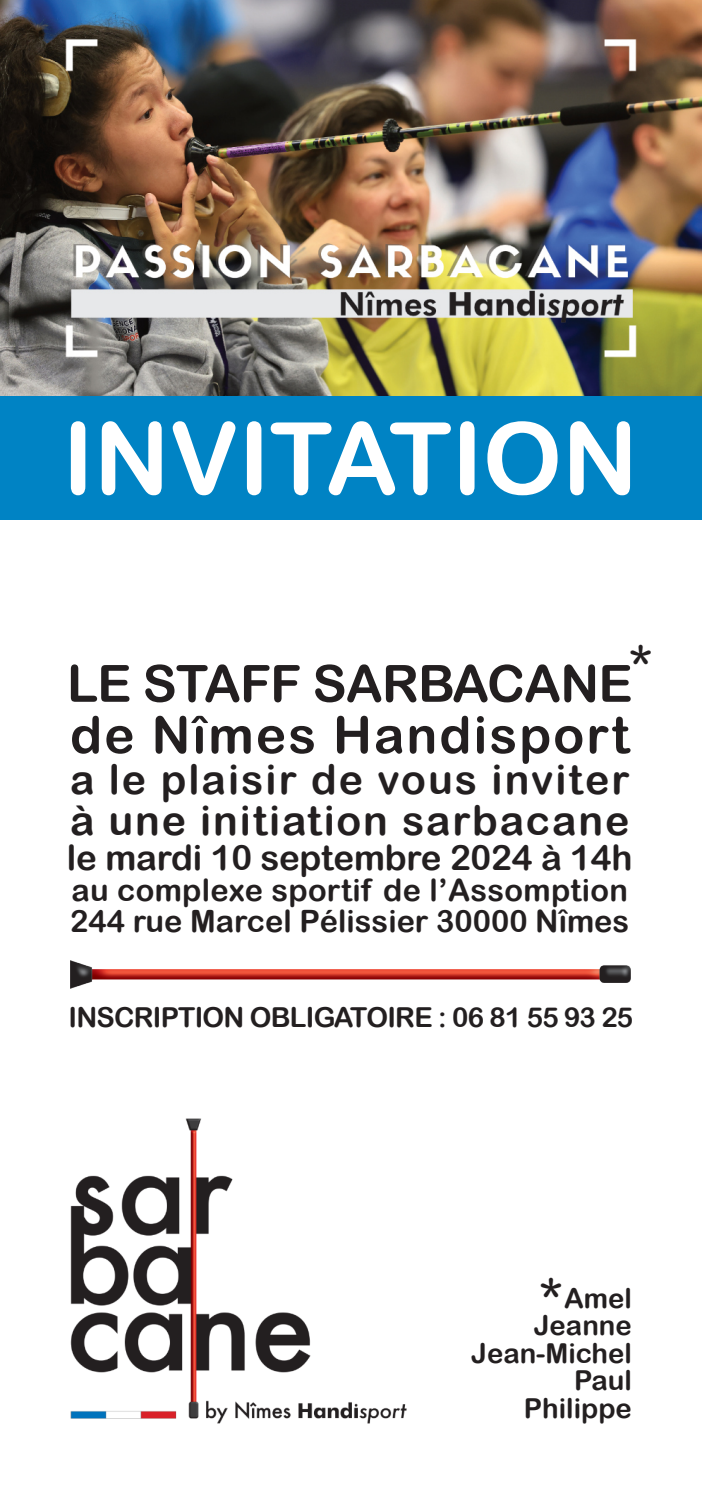
<style>
.page{position:relative;width:702px;height:1489px;background:#fff}
.page>*{position:absolute;margin:0;border:0;box-sizing:border-box;transform-origin:0 0}
.t1{font:100px "Arial Rounded MT Bold";color:#fff}
.t2{font:51.25px/51.2px "Arial Rounded MT Bold";letter-spacing:.04em;color:#231f20}
.t3{font:50px "Arial Rounded MT Bold";color:#231f20}
.t4{font:41px/41px "Arial Rounded MT Bold";letter-spacing:.045em;color:#231f20}
.t5{font:35px "Arial Rounded MT Bold";letter-spacing:-.005em;color:#231f20}
.t6{font:30.75px/30.8px "Arial Rounded MT Bold";color:#231f20}
.t7{font:27.5px/27.5px "Arial Rounded MT Bold";color:#231f20;text-align:right}
.t8{font:27.5px "Arial Rounded MT Bold";letter-spacing:-.025em;color:#231f20}
.s1{font-size:50px}
</style>
<div class="page">
<img style="left:0;top:0;width:702px;height:396px">
<div style="left:0;top:396px;width:702px;height:124px;background:#0083c4"></div>
<img style="left:71px;top:960px;width:560px;height:29px">
<img style="left:70px;top:1118px;width:337px;height:306px">
<h1 class="t1" style="left:62px;top:421px;width:577px">INVITATION</h1>
<h3 class="t3" style="left:630px;top:647px;width:23px">*</h3>
<h2 class="t2" style="left:67px;top:663px;width:567px">LE STAFF SARBACANE de Nîmes Handisport</h2>
<h3 class="t4" style="left:70px;top:763px;width:561px">a le plaisir de vous inviter à une initiation sarbacane</h3>
<p class="t5" style="left:67px;top:845px;width:567px">le mardi 10 septembre 2024 à 14h</p>
<p class="t6" style="left:70px;top:877px;width:560px">au complexe sportif de l’Assomption<br>244 rue Marcel Pélissier 30000 Nîmes</p>
<p class="t8" style="left:69px;top:1006px;width:566px">INSCRIPTION OBLIGATOIRE : 06 81 55 93 25</p>
<p class="t7" style="left:471px;top:1287px;width:162px"><span class="s1">*</span>Amel<br>Jeanne<br>Jean-Michel<br>Paul<br>Philippe</p>
</div>
